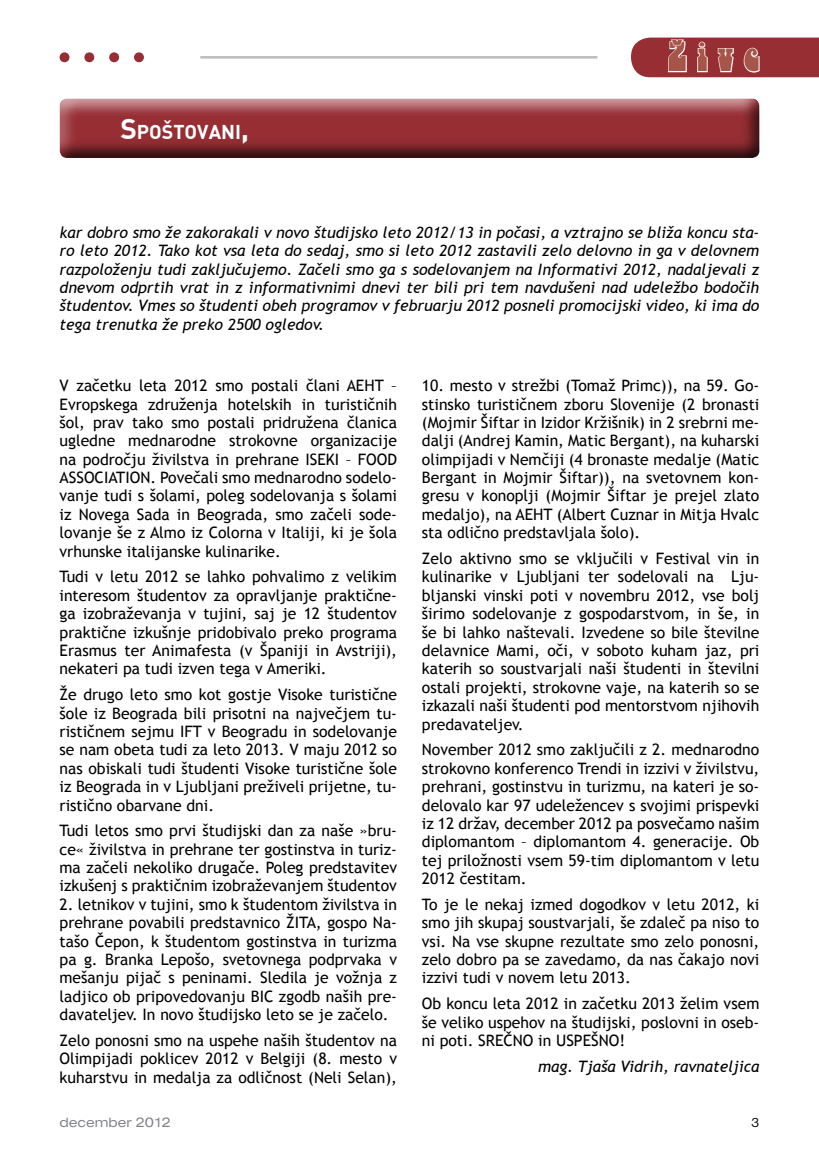
<style>
.page{position:relative;width:819px;height:1166px;background:#fff}
.page>*{position:absolute;margin:0;border:0;box-sizing:border-box;transform-origin:0 0}
.t1{font:43.75px "Bottleneck PEE";color:#a65549}
.t2{font:19.6px "DIN Bold";color:#fff}
.t3{font:15.75px/18.4px "Trebuchet MS";color:#000;text-align:justify}
.t4{font:italic 15.75px/18.4px "Trebuchet MS";color:#000;text-align:justify}
.t5{font:14px "Nimbus San DEE Regu Exte";color:#808285}
.t6{font:14px "Nimbus San DEE";color:#000}
.s1{font-size:28px}
</style>
<div class="page">
<div style="left:60px;top:52px;width:9px;height:10px;background:#962e34;border-radius:50%"></div>
<div style="left:84px;top:52px;width:10px;height:10px;background:#962e34;border-radius:50%"></div>
<div style="left:109px;top:52px;width:10px;height:10px;background:#962e34;border-radius:50%"></div>
<div style="left:134px;top:52px;width:10px;height:10px;background:#962e34;border-radius:50%"></div>
<hr style="left:200px;top:56px;width:397px;height:3px;background:#bcbec0">
<svg style="left:631px;top:38px;width:188px;height:39px;background:#a1454a"></svg>
<div style="left:58px;top:98px;width:702px;height:63px;background:#000;opacity:.75"></div>
<p class="t2" style="left:120px;top:119px;width:130px"><span class="s1">S</span>POŠTOVANI<span class="s1">,</span></p>
<h1 class="t1" style="left:668px;top:35px;width:92px">Živc</h1>
<p class="t4" style="left:60px;top:223px;width:701px">kar dobro smo že zakorakali v novo študijsko leto 2012/13 in počasi, a vztrajno se bliža koncu sta&shy;ro leto 2012. Tako kot vsa leta do sedaj, smo si leto 2012 zastavili zelo delovno in ga v delovnem razpoloženju tudi zaključujemo. Začeli smo ga s sodelovanjem na Informativi 2012, nadaljevali z dnevom odprtih vrat in z informativnimi dnevi ter bili pri tem navdušeni nad udeležbo bodočih študentov. Vmes so študenti obeh programov v februarju 2012 posneli promocijski video, ki ima do tega trenutka že preko 2500 ogledov.</p>
<p class="t3" style="left:60px;top:377px;width:339px">V začetku leta 2012 smo postali člani AEHT – Evropskega združenja hotelskih in turističnih šol, prav tako smo postali pridružena članica ugledne mednarodne strokovne organizacije na področju živilstva in prehrane ISEKI – FOOD ASSOCIATION. Povečali smo mednarodno sodelo&shy;vanje tudi s šolami, poleg sodelovanja s šolami iz Novega Sada in Beograda, smo začeli sode&shy;lovanje še z Almo iz Colorna v Italiji, ki je šola vrhunske italijanske kulinarike.</p>
<p class="t3" style="left:60px;top:568px;width:339px">Tudi v letu 2012 se lahko pohvalimo z velikim interesom študentov za opravljanje praktične&shy;ga izobraževanja v tujini, saj je 12 študentov praktične izkušnje pridobivalo preko programa Erasmus ter Animafesta (v Španiji in Avstriji), nekateri pa tudi izven tega v Ameriki.</p>
<p class="t3" style="left:60px;top:686px;width:339px">Že drugo leto smo kot gostje Visoke turistične šole iz Beograda bili prisotni na največjem tu&shy;rističnem sejmu IFT v Beogradu in sodelovanje se nam obeta tudi za leto 2013. V maju 2012 so nas obiskali tudi študenti Visoke turistične šole iz Beograda in v Ljubljani preživeli prijetne, tu&shy;ristično obarvane dni.</p>
<p class="t3" style="left:60px;top:822px;width:339px">Tudi letos smo prvi študijski dan za naše »bru&shy;ce« živilstva in prehrane ter gostinstva in turiz&shy;ma začeli nekoliko drugače. Poleg predstavitev izkušenj s praktičnim izobraževanjem študentov</p>
<p class="t3" style="left:60px;top:895px;width:339px">2. letnikov v tujini, smo k študentom živilstva in prehrane povabili predstavnico ŽITA, gospo Na&shy;tašo Čepon, k študentom gostinstva in turizma pa g. Branka Lepošo, svetovnega podprvaka v mešanju pijač s peninami. Sledila je vožnja z ladjico ob pripovedovanju BIC zgodb naših pre&shy;davateljev. In novo študijsko leto se je začelo.</p>
<p class="t3" style="left:60px;top:1031px;width:339px">Zelo ponosni smo na uspehe naših študentov na Olimpijadi poklicev 2012 v Belgiji (8. mesto v kuharstvu in medalja za odličnost (Neli Selan),</p>
<p class="t3" style="left:422px;top:377px;width:339px">10. mesto v strežbi (Tomaž Primc)), na 59. Go&shy;stinsko turističnem zboru Slovenije (2 bronasti (Mojmir Šiftar in Izidor Kržišnik) in 2 srebrni me&shy;dalji (Andrej Kamin, Matic Bergant), na kuharski olimpijadi v Nemčiji (4 bronaste medalje (Matic Bergant in Mojmir Šiftar)), na svetovnem kon&shy;gresu v konoplji (Mojmir Šiftar je prejel zlato medaljo), na AEHT (Albert Cuznar in Mitja Hvalc sta odlično predstavljala šolo).</p>
<p class="t3" style="left:422px;top:549px;width:339px">Zelo aktivno smo se vključili v Festival vin in kulinarike v Ljubljani ter sodelovali na Lju&shy;bljanski vinski poti v novembru 2012, vse bolj širimo sodelovanje z gospodarstvom, in še, in še bi lahko naštevali. Izvedene so bile številne delavnice Mami, oči, v soboto kuham jaz, pri katerih so soustvarjali naši študenti in številni ostali projekti, strokovne vaje, na katerih so se izkazali naši študenti pod mentorstvom njihovih predavateljev.</p>
<p class="t3" style="left:422px;top:741px;width:339px">November 2012 smo zaključili z 2. mednarodno strokovno konferenco Trendi in izzivi v živilstvu, prehrani, gostinstvu in turizmu, na kateri je so&shy;delovalo kar 97 udeležencev s svojimi prispevki iz 12 držav, december 2012 pa posvečamo našim diplomantom – diplomantom 4. generacije. Ob tej priložnosti vsem 59-tim diplomantom v letu 2012 čestitam.</p>
<p class="t3" style="left:422px;top:895px;width:339px">To je le nekaj izmed dogodkov v letu 2012, ki smo jih skupaj soustvarjali, še zdaleč pa niso to vsi. Na vse skupne rezultate smo zelo ponosni, zelo dobro pa se zavedamo, da nas čakajo novi izzivi tudi v novem letu 2013.</p>
<p class="t3" style="left:422px;top:994px;width:339px">Ob koncu leta 2012 in začetku 2013 želim vsem še veliko uspehov na študijski, poslovni in oseb&shy;ni poti. SREČNO in USPEŠNO!</p>
<p class="t4" style="left:538px;top:1057px;width:223px">mag. Tjaša Vidrih, ravnateljica</p>
<p class="t5" style="left:60px;top:1114px;width:112px">december 2012</p>
<p class="t6" style="left:751px;top:1114px;width:10px">3</p>
</div>
